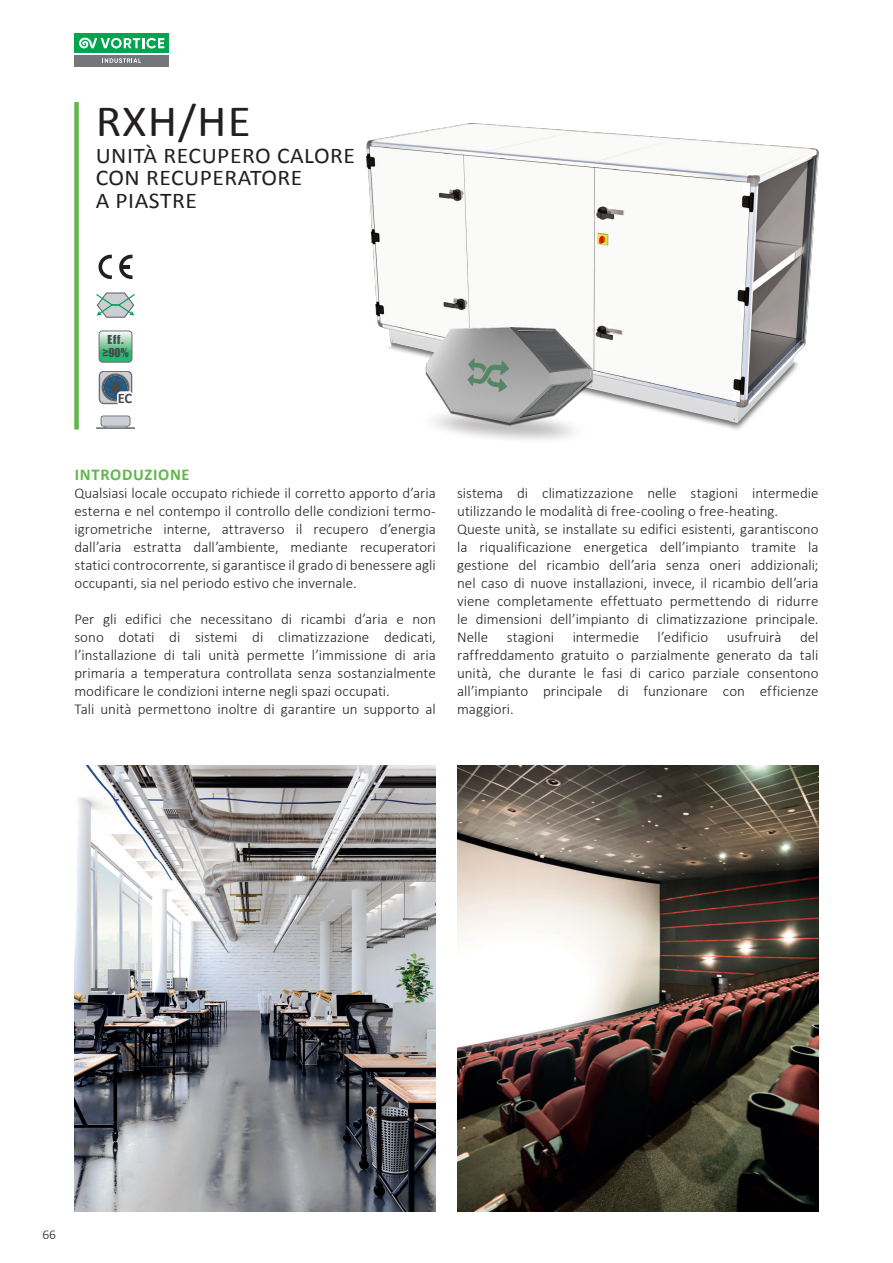
<style>
.page{position:relative;width:893px;height:1263px;background:#fff}
.page>*{position:absolute;margin:0;border:0;box-sizing:border-box;transform-origin:0 0}
.t1{font:45px "Calibri";color:#231f20;scale:1.05 1}
.t2{font:22.5px/22.5px "Calibri";letter-spacing:.02em;color:#231f20;scale:1.05 1}
.t3{font:700 16.5px "Calibri";letter-spacing:.04em;color:#61b74b}
.t4{font:300 15px/18px "Calibri";color:#231f20;text-align:justify}
.t5{font:700 14.55px "Calibri";color:#434b4c}
.t6{font:300 13.5px "Calibri";color:#231f20}
.t7{font:11.25px/13.5px "Impact";color:#434b4c;text-align:center}
</style>
<div class="page">
<div style="left:74px;top:102px;width:5px;height:327px;background:#61b74b"></div>
<img style="left:74px;top:765px;width:362px;height:447px">
<img style="left:457px;top:765px;width:362px;height:447px">
<img style="left:366px;top:123px;width:452px;height:307px">
<img style="left:366px;top:390px;width:272px;height:50px">
<svg style="left:96px;top:292px;width:39px;height:26px"></svg>
<svg style="left:99px;top:331px;width:33px;height:31px"></svg>
<div style="left:99px;top:330px;width:33px;height:33px;border:1px solid #6c6d70;border-radius:3px"></div>
<svg style="left:96px;top:415px;width:39px;height:13px"></svg>
<div style="left:102px;top:417px;width:27px;height:8px;background:#cbced5;border-radius:2px"></div>
<hr style="left:97px;top:428px;width:37px;height:1px;background:#434b4c">
<svg style="left:99px;top:255px;width:13px;height:24px"></svg>
<svg style="left:119px;top:255px;width:14px;height:24px"></svg>
<svg style="left:99px;top:371px;width:33px;height:32px"></svg>
<div style="left:99px;top:371px;width:33px;height:33px;border:1px solid #6c6d70;border-radius:5px"></div>
<svg style="left:102px;top:373px;width:27px;height:28px"></svg>
<div style="left:117px;top:391px;width:16px;height:14px;background:#fff;border-radius:4px"></div>
<div style="left:74px;top:33px;width:95px;height:20px;background:#00a54f"></div>
<svg style="left:79px;top:38px;width:85px;height:11px"></svg>
<div style="left:74px;top:55px;width:95px;height:11px;background:#73767b"></div>
<svg style="left:104px;top:58px;width:37px;height:5px"></svg>
<p class="t1" style="left:96px;top:93px;width:149px">RXH/HE</p>
<p class="t2" style="left:96px;top:143px;width:249px">UNITÀ RECUPERO CALORE<br>CON RECUPERATORE<br>A PIASTRE</p>
<p class="t7" style="left:102px;top:332px;width:28px">Eff. ≥90%</p>
<p class="t5" style="left:118px;top:387px;width:16px">EC</p>
<p class="t3" style="left:75px;top:463px;width:116px">INTRODUZIONE</p>
<p class="t4" style="left:74px;top:484px;width:363px">Qualsiasi locale occupato richiede il corretto apporto d’aria esterna e nel contempo il controllo delle condizioni termo&shy;igrometriche interne, attraverso il recupero d’energia dall’aria estratta dall’ambiente, mediante recuperatori statici controcorrente, si garantisce il grado di benessere agli occupanti, sia nel periodo estivo che invernale.</p>
<p class="t4" style="left:74px;top:610px;width:363px">Per gli edifici che necessitano di ricambi d’aria e non sono dotati di sistemi di climatizzazione dedicati, l’installazione di tali unità permette l’immissione di aria primaria a temperatura controllata senza sostanzialmente modificare le condizioni interne negli spazi occupati.</p>
<p class="t4" style="left:74px;top:700px;width:363px">Tali unità permettono inoltre di garantire un supporto al</p>
<p class="t4" style="left:457px;top:484px;width:363px">sistema di climatizzazione nelle stagioni intermedie utilizzando le modalità di free-cooling o free-heating.</p>
<p class="t4" style="left:457px;top:520px;width:363px">Queste unità, se installate su edifici esistenti, garantiscono la riqualificazione energetica dell’impianto tramite la gestione del ricambio dell’aria senza oneri addizionali; nel caso di nuove installazioni, invece, il ricambio dell’aria viene completamente effettuato permettendo di ridurre le dimensioni dell’impianto di climatizzazione principale.<br>Nelle stagioni intermedie l’edificio usufruirà del raffreddamento gratuito o parzialmente generato da tali unità, che durante le fasi di carico parziale consentono all’impianto principale di funzionare con efficienze maggiori.</p>
<p class="t6" style="left:42px;top:1226px;width:15px">66</p>
</div>
